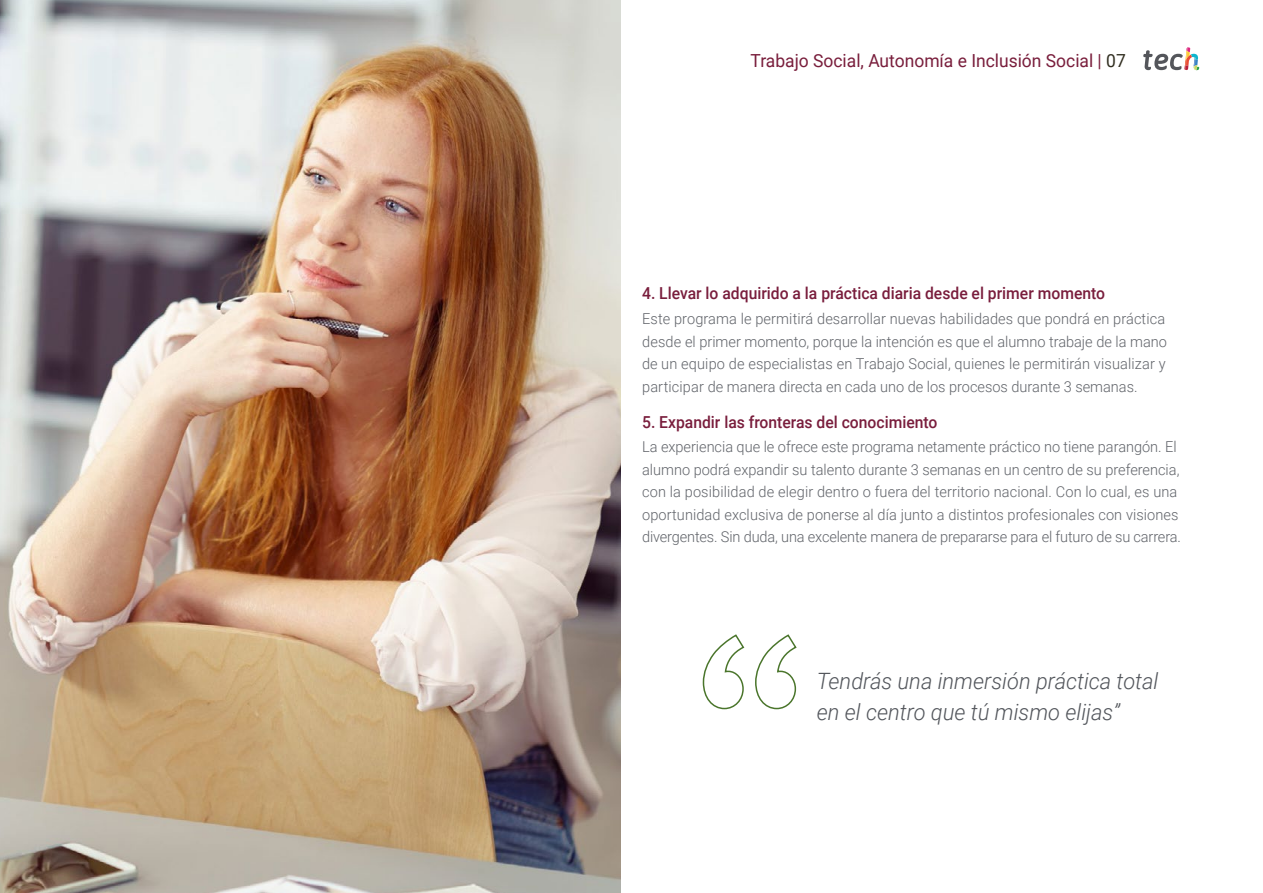
<style>
.page{position:relative;width:1263px;height:893px;background:#fff}
.page>*{position:absolute;margin:0;border:0;box-sizing:border-box;transform-origin:0 0}
.t1{font:italic 300 22.5px/31.5px "Roboto";color:#52555b}
.t2{font:18px "Roboto";color:#791e3c}
.t3{font:500 16.5px "Roboto";color:#791d3c;scale:.95 1}
.t4{font:300 15px/22.5px "Roboto";color:#61646a;text-align:justify}
.s1{color:#312e20}
</style>
<div class="page">
<img style="left:0;top:0;width:621px;height:893px">
<svg style="left:702px;top:634px;width:95px;height:76px"></svg>
<svg style="left:1143px;top:47px;width:56px;height:24px"></svg>
<p class="t2" style="left:750px;top:48px;width:377px">Trabajo Social, Autonomía e Inclusión Social | <span class="s1">07</span></p>
<p class="t3" style="left:642px;top:282px;width:489px">4. Llevar lo adquirido a la práctica diaria desde el primer momento</p>
<p class="t4" style="left:642px;top:307px;width:526px">Este programa le permitirá desarrollar nuevas habilidades que pondrá en práctica desde el primer momento, porque la intención es que el alumno trabaje de la mano de un equipo de especialistas en Trabajo Social, quienes le permitirán visualizar y participar de manera directa en cada uno de los procesos durante 3 semanas.</p>
<p class="t3" style="left:642px;top:410px;width:312px">5. Expandir las fronteras del conocimiento</p>
<p class="t4" style="left:642px;top:435px;width:540px;text-align:left">La experiencia que le ofrece este programa netamente práctico no tiene parangón. El alumno podrá expandir su talento durante 3 semanas en un centro de su preferencia, con la posibilidad de elegir dentro o fuera del territorio nacional. Con lo cual, es una oportunidad exclusiva de ponerse al día junto a distintos profesionales con visiones divergentes. Sin duda, una excelente manera de prepararse para el futuro de su carrera.</p>
<h1 class="t1" style="left:817px;top:664px;width:343px">Tendrás una inmersión práctica total en el centro que tú mismo elijas”</h1>
</div>
